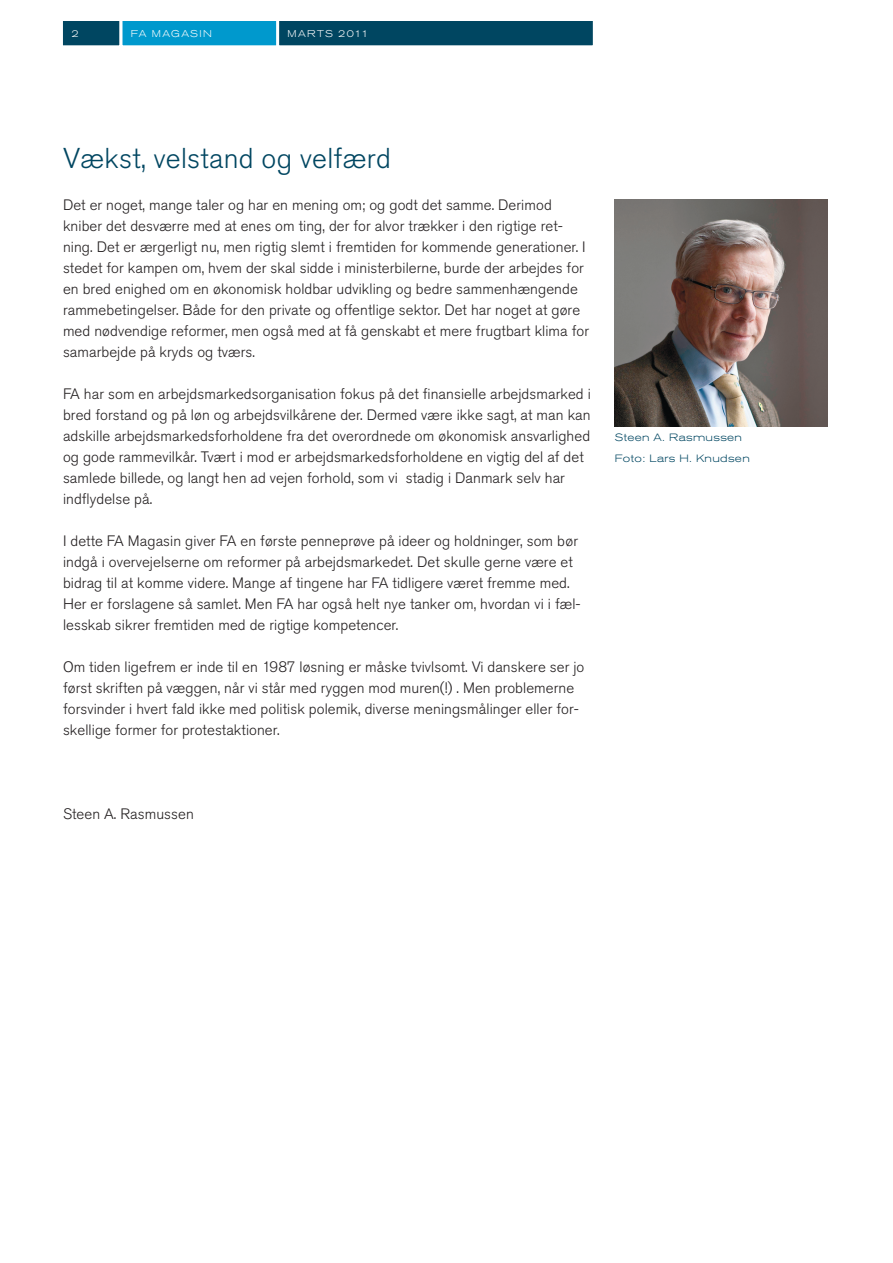
<style>
.page{position:relative;width:893px;height:1263px;background:#fff}
.page>*{position:absolute;margin:0;border:0;box-sizing:border-box;transform-origin:0 0}
.t1{font:300 28.5px "Akzidenz Grotesk Std";letter-spacing:.01em;color:#004661}
.t2{font:300 15px/21px "Akzidenz Grotesk Std";letter-spacing:.005em;color:#231f20}
.t3{font:300 expanded 10.5px/21px "Akzidenz Grotesk Std";letter-spacing:.035em;color:#004661}
.t4{font:300 expanded 9.75px "Akzidenz Grotesk Std";letter-spacing:.125em;color:#fff}
</style>
<div class="page">
<div style="left:121px;top:20px;width:157px;height:27px;background:#0099cd"></div>
<div style="left:119px;top:18px;width:161px;height:30px;border:3px solid #fff"></div>
<div style="left:278px;top:20px;width:316px;height:27px;background:#004661"></div>
<div style="left:276px;top:18px;width:320px;height:30px;border:3px solid #fff"></div>
<div style="left:61px;top:20px;width:60px;height:27px;background:#004661"></div>
<div style="left:60px;top:18px;width:62px;height:30px;border:3px solid #fff"></div>
<img style="left:615px;top:200px;width:212px;height:227px">
<p class="t4" style="left:71px;top:28px;width:9px">2</p>
<p class="t4" style="left:131px;top:28px;width:31px">FA MAGASIN</p>
<p class="t4" style="left:288px;top:28px;width:82px">marts 2011</p>
<h1 class="t1" style="left:63px;top:142px;width:329px">Vækst, velstand og velfærd</h1>
<p class="t2" style="left:63px;top:195px;width:528px">Det er noget, mange taler og har en mening om; og godt det samme. Derimod kniber det desværre med at enes om ting, der for alvor trækker i den rigtige ret&shy;ning. Det er ærgerligt nu, men rigtig slemt i fremtiden for kommende generationer. I stedet for kampen om, hvem der skal sidde i ministerbilerne, burde der arbejdes for en bred enighed om en økonomisk holdbar udvikling og bedre sammenhængende rammebetingelser. Både for den private og offentlige sektor. Det har noget at gøre med nødvendige reformer, men også med at få genskabt et mere frugtbart klima for samarbejde på kryds og tværs.</p>
<p class="t2" style="left:63px;top:384px;width:529px">FA har som en arbejdsmarkedsorganisation fokus på det finansielle arbejdsmarked i bred forstand og på løn og arbejdsvilkårene der. Dermed være ikke sagt, at man kan adskille arbejdsmarkedsforholdene fra det overordnede om økonomisk ansvarlighed og gode rammevilkår. Tvært i mod er arbejdsmarkedsforholdene en vigtig del af det samlede billede, og langt hen ad vejen forhold, som vi stadig i Danmark selv har indflydelse på.</p>
<p class="t2" style="left:63px;top:531px;width:519px">I dette FA Magasin giver FA en første penneprøve på ideer og holdninger, som bør indgå i overvejelserne om reformer på arbejdsmarkedet. Det skulle gerne være et bidrag til at komme videre. Mange af tingene har FA tidligere været fremme med.<br>Her er forslagene så samlet. Men FA har også helt nye tanker om, hvordan vi i fæl&shy;lesskab sikrer fremtiden med de rigtige kompetencer.</p>
<p class="t2" style="left:63px;top:657px;width:523px">Om tiden ligefrem er inde til en 1987 løsning er måske tvivlsomt. Vi danskere ser jo først skriften på væggen, når vi står med ryggen mod muren(!) . Men problemerne forsvinder i hvert fald ikke med politisk polemik, diverse meningsmålinger eller for&shy;skellige former for protestaktioner.</p>
<p class="t3" style="left:615px;top:427px;width:136px">Steen A. Rasmussen<br>Foto: Lars H. Knudsen</p>
<p class="t2" style="left:63px;top:804px;width:132px">Steen A. Rasmussen</p>
</div>
